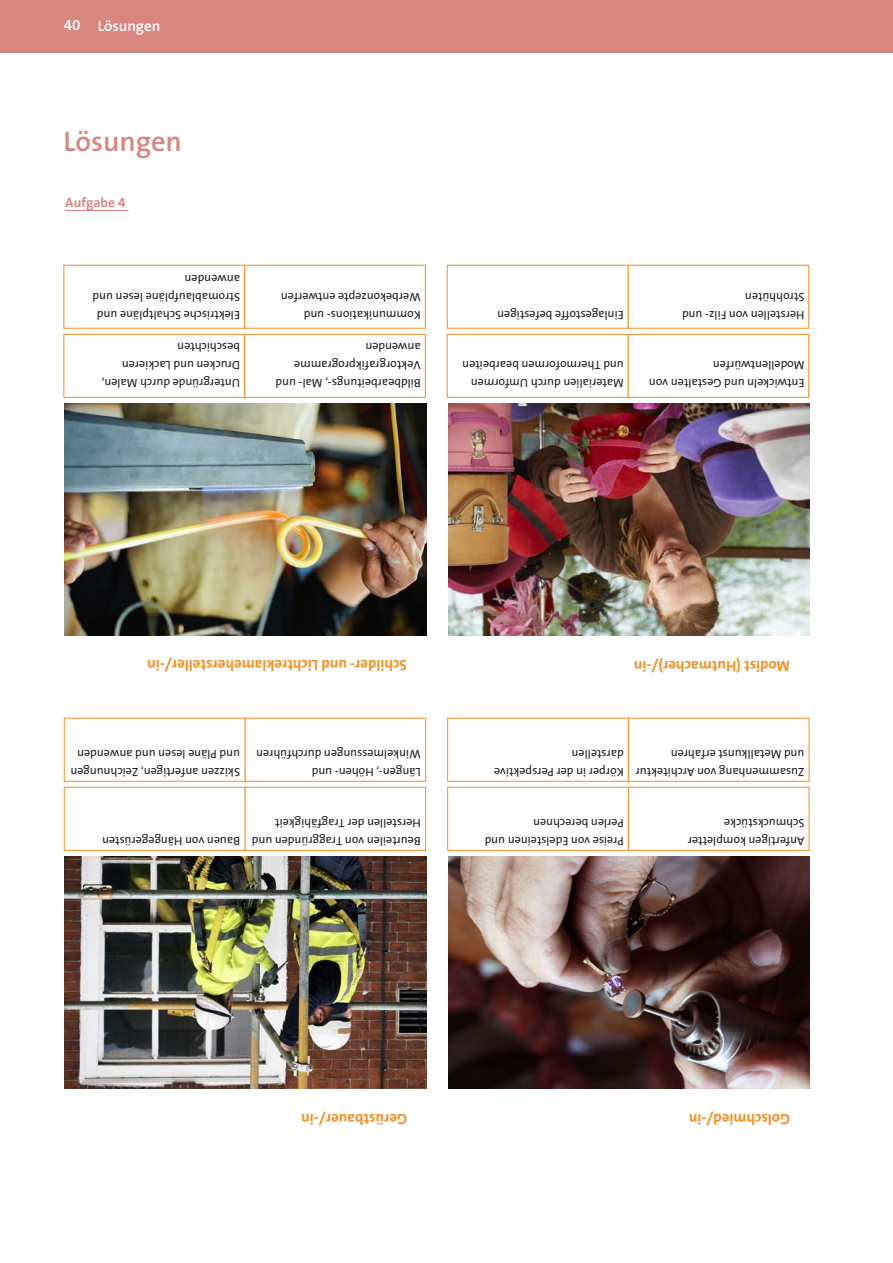
<style>
.page{position:relative;width:893px;height:1263px;background:#fff}
.page>*{position:absolute;margin:0;border:0;box-sizing:border-box;transform-origin:0 0}
.t1{font:600 28.5px "The Sans B W6";color:#d98680}
.t2{font:700 15px "The Sans B W7";color:#f68f1e}
.t3{font:600 15px "The Sans B W6";color:#fff}
.t4{font:700 13.5px "The Sans B W7";color:#d98680}
.t5{font:12px/18px "The Sans B W5 Plain";color:#231f20}
</style>
<div class="page">
<div style="left:0;top:0;width:893px;height:53px;background:#d98680"></div>
<hr style="left:65px;top:210px;width:63px;height:1px;background:#d98680">
<img style="left:448px;top:856px;width:362px;height:232px">
<div style="left:628px;top:787px;width:181px;height:64px;background:#fff;border:1px solid #f68f1e"></div>
<div style="left:628px;top:718px;width:181px;height:64px;background:#fff;border:1px solid #f68f1e"></div>
<div style="left:447px;top:787px;width:182px;height:64px;background:#fff;border:1px solid #f68f1e"></div>
<div style="left:447px;top:718px;width:182px;height:64px;background:#fff;border:1px solid #f68f1e"></div>
<img style="left:65px;top:856px;width:361px;height:233px">
<div style="left:245px;top:787px;width:181px;height:64px;background:#fff;border:1px solid #f68f1e"></div>
<div style="left:245px;top:718px;width:181px;height:64px;background:#fff;border:1px solid #f68f1e"></div>
<div style="left:64px;top:787px;width:181px;height:64px;background:#fff;border:1px solid #f68f1e"></div>
<div style="left:64px;top:718px;width:181px;height:64px;background:#fff;border:1px solid #f68f1e"></div>
<img style="left:448px;top:404px;width:361px;height:232px">
<div style="left:628px;top:334px;width:181px;height:64px;background:#fff;border:1px solid #f68f1e"></div>
<div style="left:628px;top:265px;width:181px;height:64px;background:#fff;border:1px solid #f68f1e"></div>
<div style="left:447px;top:334px;width:181px;height:64px;background:#fff;border:1px solid #f68f1e"></div>
<div style="left:447px;top:265px;width:181px;height:64px;background:#fff;border:1px solid #f68f1e"></div>
<img style="left:65px;top:403px;width:362px;height:233px">
<div style="left:244px;top:334px;width:182px;height:64px;background:#fff;border:1px solid #f68f1e"></div>
<div style="left:244px;top:265px;width:182px;height:64px;background:#fff;border:1px solid #f68f1e"></div>
<div style="left:63px;top:334px;width:182px;height:64px;background:#fff;border:1px solid #f68f1e"></div>
<div style="left:63px;top:265px;width:182px;height:64px;background:#fff;border:1px solid #f68f1e"></div>
<p class="t3" style="left:64px;top:16px;width:18px">40</p>
<p class="t3" style="left:98px;top:16px;width:64px">Lösungen</p>
<h1 class="t1" style="left:64px;top:123px;width:120px">Lösungen</h1>
<p class="t4" style="left:65px;top:194px;width:62px">Aufgabe 4</p>
<p class="t5" style="left:240px;top:324px;width:149px;rotate:-180deg">Elektrische Schaltpläne und<br>Stromablaufpläne lesen und anwenden</p>
<p class="t5" style="left:240px;top:392px;width:140px;rotate:-180deg">Untergründe durch Malen,<br>Drucken und Lackieren beschichten</p>
<p class="t5" style="left:421px;top:324px;width:141px;rotate:-180deg">Kommunikations- und<br>Werbekonzepte entwerfen</p>
<p class="t5" style="left:421px;top:392px;width:147px;rotate:-180deg">Bildbearbeitungs-, Mal- und<br>Vektorgrafikprogramme anwenden</p>
<p class="t5" style="left:624px;top:324px;width:128px;rotate:-180deg">Einlagestoffe befestigen</p>
<p class="t5" style="left:624px;top:392px;width:163px;rotate:-180deg">Materialien durch Umformen und Thermoformen bearbeiten</p>
<p class="t5" style="left:804px;top:324px;width:124px;rotate:-180deg">Herstellen von Filz- und<br>Strohhüten</p>
<p class="t5" style="left:804px;top:392px;width:157px;rotate:-180deg">Entwickeln und Gestalten von<br>Modellentwürfen</p>
<p class="t2" style="left:407px;top:675px;width:261px;rotate:-180deg">Schilder- und Lichtreklamehersteller/-in</p>
<p class="t2" style="left:790px;top:675px;width:158px;rotate:-180deg">Modist (Hutmacher)/-in</p>
<p class="t5" style="left:240px;top:781px;width:171px;rotate:-180deg">Skizzen anfertigen, Zeichnungen und Pläne lesen und anwenden</p>
<p class="t5" style="left:421px;top:781px;width:166px;rotate:-180deg">Längen-, Höhen- und<br>Winkelmessungen durchführen</p>
<p class="t5" style="left:624px;top:781px;width:131px;rotate:-180deg">Körper in der Perspektive darstellen</p>
<p class="t5" style="left:804px;top:781px;width:170px;rotate:-180deg">Zusammenhang von Architektur und Metallkunst erfahren</p>
<p class="t5" style="left:240px;top:850px;width:139px;rotate:-180deg">Bauen von Hängegerüsten</p>
<p class="t5" style="left:421px;top:849px;width:170px;rotate:-180deg">Beurteilen von Traggründen und<br>Herstellen der Tragfähigkeit</p>
<p class="t5" style="left:624px;top:850px;width:141px;rotate:-180deg">Preise von Edelsteinen und<br>Perlen berechnen</p>
<p class="t5" style="left:804px;top:849px;width:118px;rotate:-180deg">Anfertigen kompletter<br>Schmuckstücke</p>
<p class="t2" style="left:407px;top:1129px;width:107px;rotate:-180deg">Gerüstbauer/-in</p>
<p class="t2" style="left:790px;top:1128px;width:103px;rotate:-180deg">Golschmied/-in</p>
</div>
